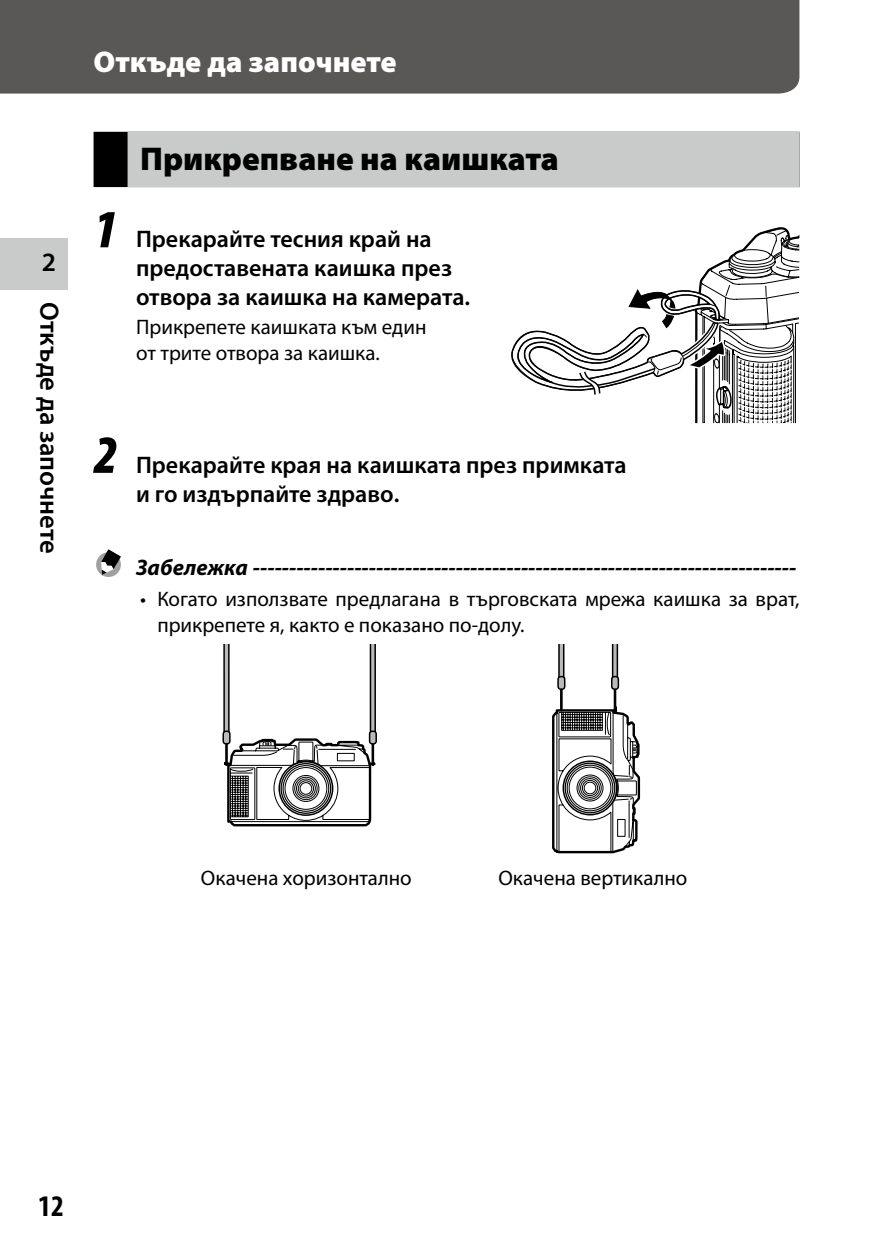
<style>
.page{position:relative;width:893px;height:1259px;background:#fff}
.page>*{position:absolute;margin:0;border:0;box-sizing:border-box;transform-origin:0 0}
.t1{font:italic 900 condensed 54px "Myriad Pro";color:#000}
.t2{font:900 33px "Myriad Pro";color:#000}
.t3{font:900 30px "Myriad Pro";color:#fff}
.t4{font:700 condensed 30px "Myriad Pro";color:#000}
.t5{font:600 26.7px "Myriad Pro";color:#000}
.t6{font:600 24px/28.8px "Myriad Pro";color:#000}
.t7{font:italic 700 22.5px "Myriad Pro";letter-spacing:.005em;color:#000}
.t8{font:21px/25.2px "Myriad Pro";color:#000}
</style>
<div class="page">
<div style="left:0;top:238px;width:68px;height:51px;background:#c9caca"></div>
<div style="left:0;top:0;width:799px;height:94px;background:#5a5757"></div>
<div style="left:94px;top:132px;width:705px;height:55px;background:#000"></div>
<div style="left:128px;top:132px;width:671px;height:55px;background:#c9caca"></div>
<div style="left:96px;top:552px;width:25px;height:25px;background:#9fa0a0;border-radius:50%"></div>
<svg style="left:101px;top:549px;width:20px;height:26px"></svg>
<div style="left:222px;top:730px;width:9px;height:14px;border:2px solid #000;border-radius:3px"></div>
<svg style="left:223px;top:644px;width:153px;height:183px"></svg>
<div style="left:370px;top:731px;width:6px;height:13px;background:#b9baba;border-radius:3px"></div>
<div style="left:369px;top:730px;width:8px;height:14px;border:2px solid #000;border-radius:3px"></div>
<svg style="left:558px;top:644px;width:6px;height:32px"></svg>
<div style="left:558px;top:676px;width:7px;height:13px;background:#b9baba;border-radius:3px"></div>
<div style="left:557px;top:676px;width:8px;height:14px;border:2px solid #000;border-radius:3px"></div>
<svg style="left:552px;top:687px;width:89px;height:167px"></svg>
<svg style="left:612px;top:644px;width:6px;height:32px"></svg>
<div style="left:612px;top:676px;width:6px;height:13px;background:#b9baba;border-radius:3px"></div>
<div style="left:611px;top:676px;width:8px;height:14px;border:2px solid #000;border-radius:3px"></div>
<svg style="left:511px;top:227px;width:288px;height:196px"></svg>
<p class="t5" style="left:42px;top:245px;width:16px">2</p>
<p class="t5" style="left:66px;top:302px;width:253px;rotate:90deg">Откъде да започнете</p>
<h3 class="t3" style="left:94px;top:42px;width:305px">Откъде да започнете</h3>
<h1 class="t1" style="left:94px;top:201px;width:26px">1</h1>
<h2 class="t2" style="left:140px;top:137px;width:420px">Прикрепване на каишката</h2>
<p class="t6" style="left:136px;top:224px;width:336px">Прекарайте тесния край на предоставената каишка през отвора за каишка на камерата.</p>
<p class="t8" style="left:136px;top:314px;width:292px">Прикрепете каишката към един от трите отвора за каишка.</p>
<h1 class="t1" style="left:94px;top:426px;width:26px">2</h1>
<p class="t6" style="left:136px;top:450px;width:492px">Прекарайте края на каишката през примката и го издърпайте здраво.</p>
<p class="t7" style="left:136px;top:553px;width:662px">Забележка ---------------------------------------------------------------------------</p>
<p class="t8" style="left:157px;top:586px;width:644px;text-indent:-17px">• Когато използвате предлагана в търговската мрежа каишка за врат, прикрепете я, както е показано по-долу.</p>
<p class="t8" style="left:201px;top:864px;width:212px">Окачена хоризонтално</p>
<p class="t8" style="left:498px;top:864px;width:191px">Окачена вертикално</p>
<h3 class="t4" style="left:38px;top:1187px;width:27px">12</h3>
</div>
